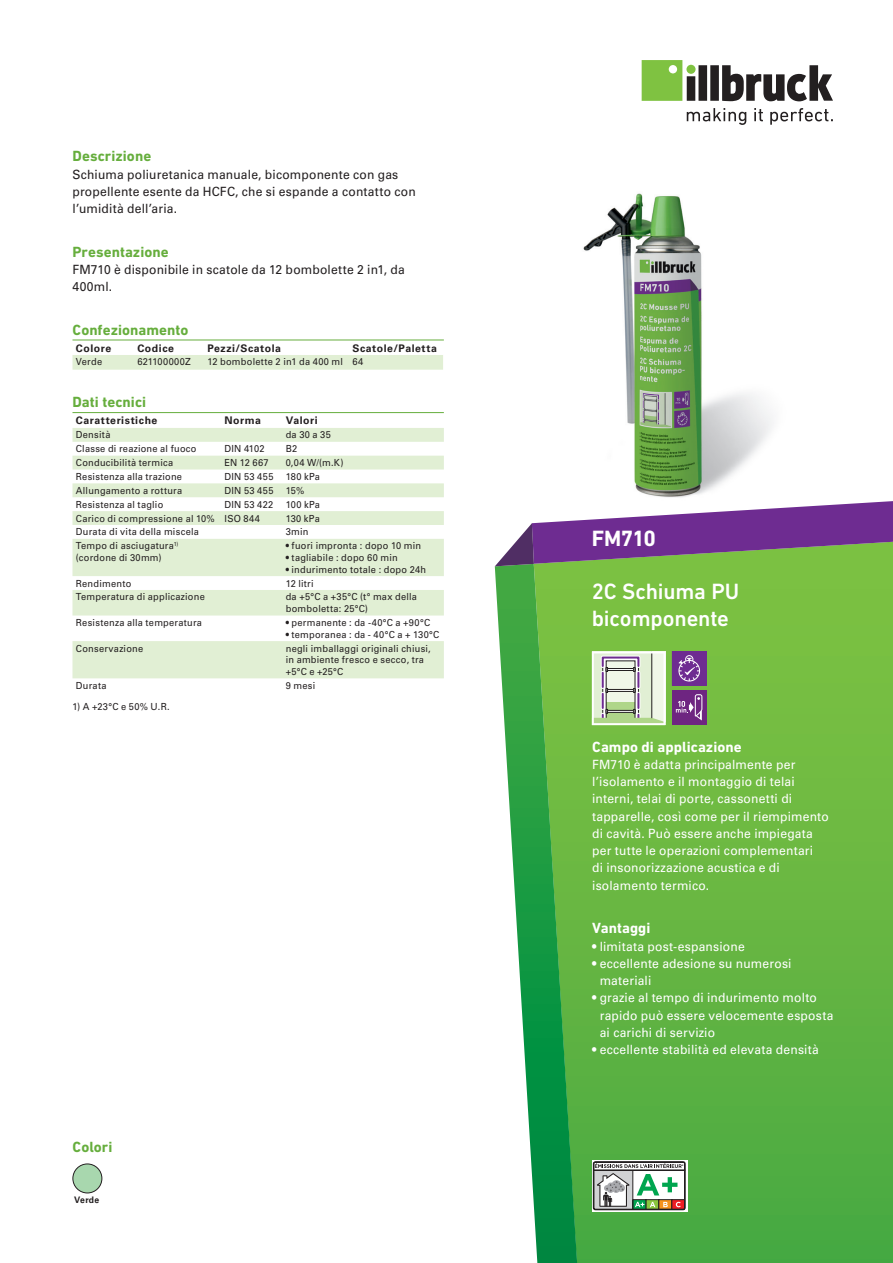
<style>
.page{position:relative;width:893px;height:1263px;background:#fff}
.page>*{position:absolute;margin:0;border:0;box-sizing:border-box;transform-origin:0 0}
.Product_name_white{font:500 22.5px/27px "DIN Next W1 G";letter-spacing:-.005em;color:#fff}
.Shortcut{font:700 22.5px "DIN Next W1 G";letter-spacing:-.035em;color:#fff}
.Headlines_Textgreen{font:700 15px "DIN Next W1 G";letter-spacing:.005em;color:#66ae3d}
.Headlines_white{font:700 15px "DIN Next W1 G";letter-spacing:.005em;color:#fff}
.Copytext_white{font:12.75px/17.2px "Univers LTCYR 55 Roman";letter-spacing:.015em;color:#fff;scale:.95 1}
.Copytext_black{font:12.75px/17.2px "Univers LTCYR 55 Roman";letter-spacing:.015em;color:#231f20;scale:.95 1}
.Table_headers_and_ca{font:700 10.5px "Univers LTCYR 65";letter-spacing:.05em;color:#231f20}
.Captions__Annotation{font:9.75px/11.7px "Univers LTCYR 55 Roman";letter-spacing:.025em;color:#231f20;scale:.95 1}
.t1{font:700 9px "Univers LTCYR 65";letter-spacing:.035em;color:#231f20;scale:.95 1}
</style>
<div class="page">
<svg style="left:577px;top:566px;width:316px;height:697px;background:#65b642"></svg>
<svg style="left:495px;top:566px;width:82px;height:697px"></svg>
<svg style="left:495px;top:501px;width:398px;height:65px"></svg>
<hr style="left:72px;top:340px;width:372px;height:1px;background:#66ae3d">
<hr style="left:72px;top:412px;width:372px;height:1px;background:#66ae3d">
<div style="left:72px;top:355px;width:371px;height:15px;background:#e1efd4"></div>
<svg style="left:72px;top:428px;width:372px;height:250px;fill:#e1efd4"></svg>
<div style="left:73px;top:1164px;width:29px;height:29px;background:#a8d7ae;border-radius:50%"></div>
<div style="left:72px;top:1163px;width:30px;height:30px;border:1px solid #231f20;border-radius:50%"></div>
<img style="left:550px;top:193px;width:237px;height:311px">
<svg style="left:592px;top:651px;width:73px;height:74px;background:#d0d8c7"></svg>
<svg style="left:672px;top:651px;width:34px;height:35px"></svg>
<div style="left:672px;top:690px;width:34px;height:35px;background:#6e2581"></div>
<svg style="left:676px;top:694px;width:26px;height:26px"></svg>
<svg style="left:642px;top:60px;width:191px;height:41px"></svg>
<svg style="left:687px;top:108px;width:59px;height:17px"></svg>
<svg style="left:754px;top:108px;width:9px;height:13px"></svg>
<svg style="left:770px;top:108px;width:63px;height:17px"></svg>
<svg style="left:592px;top:1161px;width:95px;height:51px"></svg>
<svg style="left:593px;top:1161px;width:92px;height:49px"></svg>
<p class="Headlines_Textgreen" style="left:72px;top:147px;width:80px">Descrizione</p>
<p class="Copytext_black" style="left:72px;top:165px;width:363px">Schiuma poliuretanica manuale, bicomponente con gas propellente esente da HCFC, che si espande a contatto con l’umidità dell’aria.</p>
<p class="Headlines_Textgreen" style="left:72px;top:243px;width:98px">Presentazione</p>
<p class="Copytext_black" style="left:72px;top:260px;width:351px">FM710 è disponibile in scatole da 12 bombolette 2 in1, da<br>400ml.</p>
<p class="Headlines_Textgreen" style="left:72px;top:321px;width:117px">Confezionamento</p>
<p class="Table_headers_and_ca" style="left:76px;top:340px;width:37px">Colore</p>
<p class="Table_headers_and_ca" style="left:137px;top:340px;width:38px">Codice</p>
<p class="Table_headers_and_ca" style="left:207px;top:340px;width:75px">Pezzi/Scatola</p>
<p class="Table_headers_and_ca" style="left:352px;top:340px;width:86px">Scatole/Paletta</p>
<p class="Captions__Annotation" style="left:76px;top:356px;width:29px">Verde</p>
<p class="Captions__Annotation" style="left:137px;top:356px;width:58px">621100000Z</p>
<p class="Captions__Annotation" style="left:207px;top:356px;width:144px">12 bombolette 2 in1 da 400 ml</p>
<p class="Captions__Annotation" style="left:352px;top:356px;width:13px">64</p>
<p class="Headlines_Textgreen" style="left:72px;top:393px;width:75px">Dati tecnici</p>
<p class="Table_headers_and_ca" style="left:76px;top:413px;width:83px">Caratteristiche</p>
<p class="Table_headers_and_ca" style="left:225px;top:413px;width:38px">Norma</p>
<p class="Table_headers_and_ca" style="left:286px;top:413px;width:33px">Valori</p>
<p class="Captions__Annotation" style="left:76px;top:429px;width:38px">Densità</p>
<p class="Captions__Annotation" style="left:286px;top:429px;width:49px">da 30 a 35</p>
<p class="Captions__Annotation" style="left:76px;top:442px;width:129px">Classe di reazione al fuoco</p>
<p class="Captions__Annotation" style="left:225px;top:442px;width:44px">DIN 4102</p>
<p class="Captions__Annotation" style="left:286px;top:442px;width:14px">B2</p>
<p class="Captions__Annotation" style="left:76px;top:456px;width:104px">Conducibilità termica</p>
<p class="Captions__Annotation" style="left:225px;top:456px;width:48px">EN 12 667</p>
<p class="Captions__Annotation" style="left:286px;top:456px;width:62px">0,04 W/(m.K)</p>
<p class="Captions__Annotation" style="left:76px;top:470px;width:113px">Resistenza alla trazione</p>
<p class="Captions__Annotation" style="left:225px;top:470px;width:53px">DIN 53 455</p>
<p class="Captions__Annotation" style="left:286px;top:470px;width:38px">180 kPa</p>
<p class="Captions__Annotation" style="left:76px;top:484px;width:113px">Allungamento a rottura</p>
<p class="Captions__Annotation" style="left:225px;top:484px;width:53px">DIN 53 455</p>
<p class="Captions__Annotation" style="left:286px;top:484px;width:21px">15%</p>
<p class="Captions__Annotation" style="left:76px;top:498px;width:94px">Resistenza al taglio</p>
<p class="Captions__Annotation" style="left:225px;top:498px;width:53px">DIN 53 422</p>
<p class="Captions__Annotation" style="left:286px;top:498px;width:38px">100 kPa</p>
<p class="Captions__Annotation" style="left:76px;top:512px;width:148px">Carico di compressione al 10%</p>
<p class="Captions__Annotation" style="left:225px;top:512px;width:39px">ISO 844</p>
<p class="Captions__Annotation" style="left:286px;top:512px;width:37px">130 kPa</p>
<p class="Captions__Annotation" style="left:76px;top:526px;width:131px">Durata di vita della miscela</p>
<p class="Captions__Annotation" style="left:286px;top:526px;width:25px">3min</p>
<p class="Captions__Annotation" style="left:76px;top:540px;width:109px">Tempo di asciugatura<sup>1)</sup></p>
<p class="Captions__Annotation" style="left:76px;top:551px;width:92px">(cordone di 30mm)</p>
<p class="Captions__Annotation" style="left:286px;top:540px;width:144px">• fuori impronta : dopo 10 min</p>
<p class="Captions__Annotation" style="left:286px;top:551px;width:119px">• tagliabile : dopo 60 min</p>
<p class="Captions__Annotation" style="left:286px;top:563px;width:149px">• indurimento totale : dopo 24h</p>
<p class="Captions__Annotation" style="left:76px;top:577px;width:60px">Rendimento</p>
<p class="Captions__Annotation" style="left:286px;top:577px;width:31px">12 litri</p>
<p class="Captions__Annotation" style="left:76px;top:591px;width:137px">Temperatura di applicazione</p>
<p class="Captions__Annotation" style="left:286px;top:591px;width:140px">da +5°C a +35°C (t° max della bomboletta: 25°C)</p>
<p class="Captions__Annotation" style="left:76px;top:616px;width:134px">Resistenza alla temperatura</p>
<p class="Captions__Annotation" style="left:286px;top:616px;width:154px">• permanente : da -40°C a +90°C</p>
<p class="Captions__Annotation" style="left:286px;top:628px;width:163px">• temporanea : da - 40°C a + 130°C</p>
<p class="Captions__Annotation" style="left:76px;top:642px;width:72px">Conservazione</p>
<p class="Captions__Annotation" style="left:286px;top:642px;width:154px">negli imballaggi originali chiusi, in ambiente fresco e secco, tra +5°C e +25°C</p>
<p class="Captions__Annotation" style="left:76px;top:679px;width:34px">Durata</p>
<p class="Captions__Annotation" style="left:286px;top:679px;width:33px">9 mesi</p>
<p class="Captions__Annotation" style="left:72px;top:700px;width:104px">1) A +23°C e 50% U.R.</p>
<p class="Headlines_Textgreen" style="left:72px;top:1138px;width:42px">Colori</p>
<p class="t1" style="left:74px;top:1194px;width:28px">Verde</p>
<p class="Shortcut" style="left:592px;top:525px;width:66px">FM710</p>
<p class="Product_name_white" style="left:592px;top:578px;width:149px">2C Schiuma PU bicomponente</p>
<p class="Headlines_white" style="left:592px;top:738px;width:151px">Campo di applicazione</p>
<p class="Copytext_white" style="left:592px;top:755px;width:251px">FM710 è adatta principalmente per l’isolamento e il montaggio di telai interni, telai di porte, cassonetti di tapparelle, così come per il riempimento di cavità. Può essere anche impiegata per tutte le operazioni complementari<br>di insonorizzazione acustica e di isolamento termico.</p>
<p class="Headlines_white" style="left:592px;top:919px;width:60px">Vantaggi</p>
<p class="Copytext_white" style="left:592px;top:937px;width:162px">• limitata post-espansione</p>
<p class="Copytext_white" style="left:600px;top:954px;width:203px;text-indent:-8px">• eccellente adesione su numerosi materiali</p>
<p class="Copytext_white" style="left:600px;top:988px;width:247px;text-indent:-8px">• grazie al tempo di indurimento molto rapido può essere velocemente esposta ai carichi di servizio</p>
<p class="Copytext_white" style="left:592px;top:1040px;width:240px">• eccellente stabilità ed elevata densità</p>
</div>
